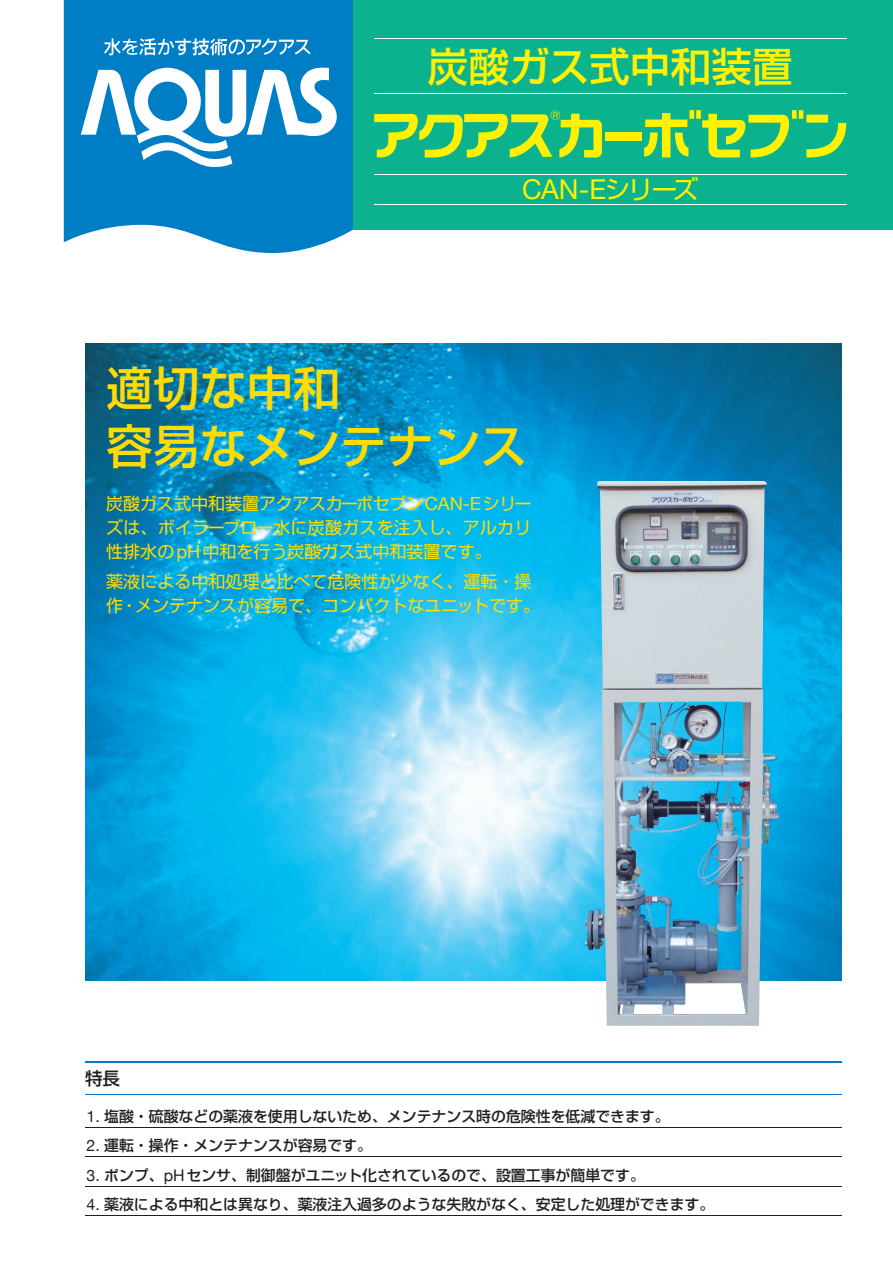
<style>
.page{position:relative;width:893px;height:1263px;background:#fff}
.page>*{position:absolute;margin:0;border:0;box-sizing:border-box;transform-origin:0 0}
.t1{font:500 46.8px/58.5px "Shin Go";color:#ffdc01}
.t2{font:500 40.35px "Shin Go";letter-spacing:.005em;color:#fff101}
.t3{font:27.3px "Helvetica Neue";color:#fff101}
.t4{font:500 17.55px "Shin Go";color:#231f20}
.t5{font:16.95px/24px "Shin Go";color:#ffdc01;text-align:justify}
.t6{font:500 14.85px "Shin Go";color:#231f20}
.s1{font-family:"Shin Go";font-size:25.5px}
.s2{font-family:"Helvetica Neue";font-size:18.15px}
.s3{font-family:"Helvetica Neue";font-weight:400;font-size:15.9px}
</style>
<div class="page">
<div style="left:353px;top:0;width:540px;height:230px;background:#0ab38d"></div>
<svg style="left:64px;top:0;width:289px;height:253px;background:#188aca"></svg>
<svg style="left:104px;top:38px;width:207px;height:18px"></svg>
<svg style="left:81px;top:67px;width:256px;height:101px"></svg>
<hr style="left:374px;top:38px;width:472px;height:1px;background:#fff">
<hr style="left:374px;top:93px;width:472px;height:1px;background:#fff">
<hr style="left:374px;top:174px;width:472px;height:1px;background:#fff">
<svg style="left:374px;top:110px;width:228px;height:48px"></svg>
<div style="left:605px;top:132px;width:37px;height:9px;background:#fff101"></div>
<svg style="left:644px;top:110px;width:202px;height:48px"></svg>
<hr style="left:374px;top:204px;width:472px;height:1px;background:#fff">
<hr style="left:85px;top:1061px;width:757px;height:2px;background:#007ec5">
<hr style="left:85px;top:1094px;width:757px;height:1px;background:#007ec5">
<hr style="left:85px;top:1127px;width:757px;height:1px;background:#231f20">
<hr style="left:85px;top:1156px;width:757px;height:1px;background:#231f20">
<hr style="left:85px;top:1186px;width:757px;height:1px;background:#231f20">
<hr style="left:85px;top:1215px;width:757px;height:1px;background:#231f20">
<img style="left:85px;top:344px;width:757px;height:636px">
<img style="left:585px;top:481px;width:194px;height:545px">
<h2 class="t2" style="left:428px;top:40px;width:366px">炭酸ガス式中和装置</h2>
<h3 class="t3" style="left:522px;top:170px;width:178px">CAN-E<span class="s1">シリーズ</span></h3>
<h1 class="t1" style="left:106px;top:357px;width:422px">適切な中和<br>容易なメンテナンス</h1>
<p class="t5" style="left:106px;top:491px;width:427px">炭酸ガス式中和装置アクアスカーボセブン<span class="s2">CAN-E</span>シリーズは、ボイラーブロー水に炭酸ガスを注入し、アルカリ性排水の<span class="s2">pH</span>中和を行う炭酸ガス式中和装置です。</p>
<p class="t5" style="left:106px;top:569px;width:435px">薬液による中和処理と比べて危険性が少なく、運転・操作・メンテナンスが容易で、コンパクトなユニットです。</p>
<p class="t4" style="left:85px;top:1067px;width:37px">特長</p>
<p class="t6" style="left:87px;top:1106px;width:585px"><span class="s3">1.</span> 塩酸・硫酸などの薬液を使用しないため、メンテナンス時の危険性を低減できます。</p>
<p class="t6" style="left:87px;top:1136px;width:287px"><span class="s3">2.</span> 運転・操作・メンテナンスが容易です。</p>
<p class="t6" style="left:87px;top:1165px;width:560px"><span class="s3">3.</span> ポンプ、<span class="s3">pH</span>センサ、制御盤がユニット化されているので、設置工事が簡単です。</p>
<p class="t6" style="left:87px;top:1195px;width:629px"><span class="s3">4.</span> 薬液による中和とは異なり、薬液注入過多のような失敗がなく、安定した処理ができます。</p>
</div>
